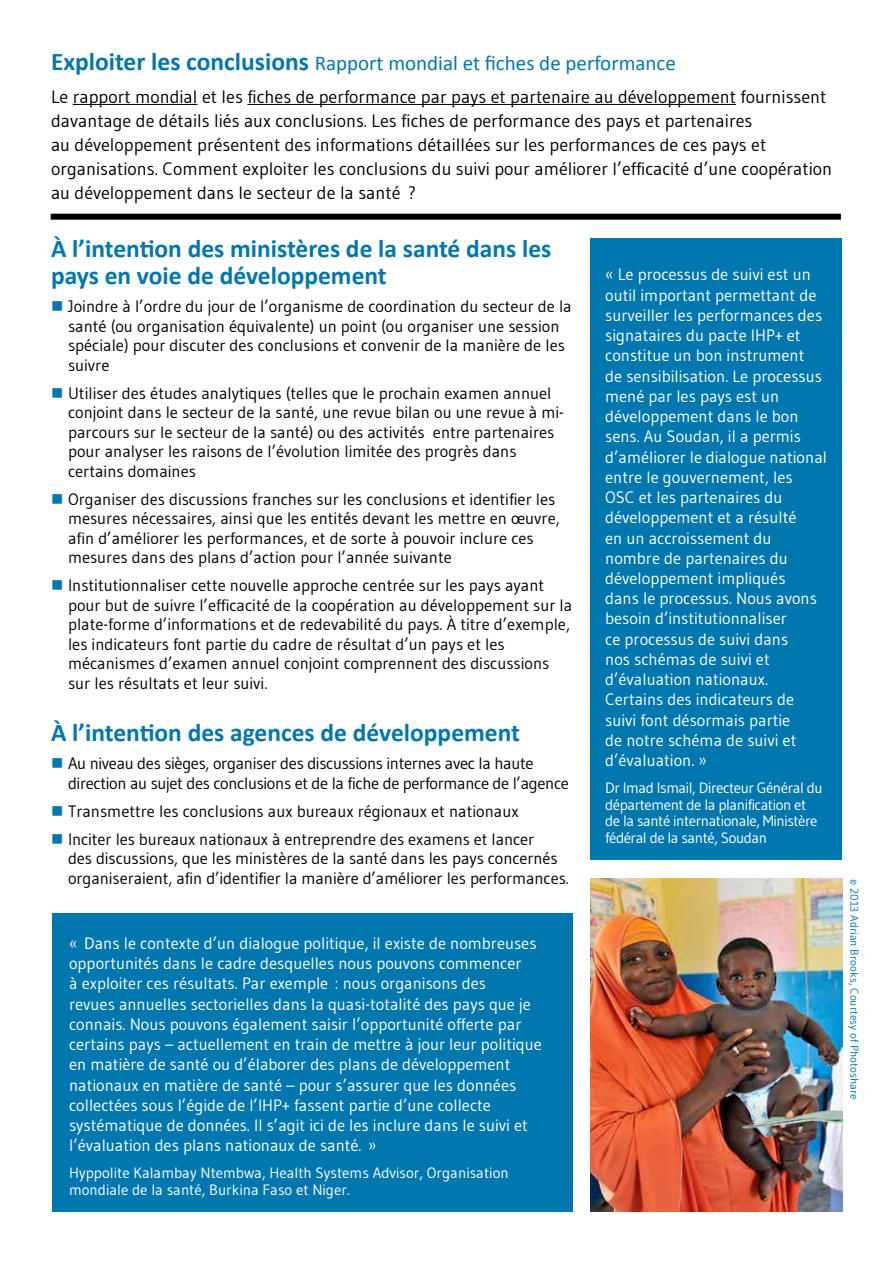
<style>
.page{position:relative;width:893px;height:1263px;background:#fff}
.page>*{position:absolute;margin:0;border:0;box-sizing:border-box;transform-origin:0 0}
.t1{font:700 25.5px/27px "Calibri";color:#0077af}
.t2{font:21px "Calibri";color:#0077af}
.t3{font:18px/24px "Gudea";color:#000}
.t4{font:16.5px/19.5px "Gudea";color:#000}
.t5{font:16.5px/20.2px "Gudea";color:#fff}
.t6{font:16.5px/19.5px "Gudea";letter-spacing:-.02em;color:#000}
.t7{font:15px/16.5px "Gudea";letter-spacing:-.03em;color:#fff}
.t8{font:15px/16.5px "Gudea";color:#fff}
.t9{font:11.25px "Gudea";color:#0077af}
.s1{font-weight:700;font-size:25.5px}
.s2{color:#0077af}
</style>
<div class="page">
<div style="left:51px;top:214px;width:790px;height:6px;background:#000"></div>
<hr style="left:73px;top:104px;width:125px;height:1px;background:#000">
<hr style="left:247px;top:104px;width:489px;height:1px;background:#000">
<div style="left:52px;top:913px;width:520px;height:299px;background:#0077af"></div>
<img style="left:590px;top:879px;width:252px;height:332px">
<div style="left:590px;top:238px;width:252px;height:622px;background:#0077af"></div>
<p class="t2" style="left:51px;top:50px;width:626px"><span class="s1">Exploiter les conclusions</span> Rapport mondial et fiches de performance</p>
<p class="t3" style="left:51px;top:84px;width:783px">Le rapport mondial et les fiches de performance par pays et partenaire au développement fournissent davantage de détails liés aux conclusions. Les fiches de performance des pays et partenaires<br>au développement présentent des informations détaillées sur les performances de ces pays et organisations. Comment exploiter les conclusions du suivi pour améliorer l’efficacité d’une coopération au développement dans le secteur de la santé ?</p>
<h1 class="t1" style="left:51px;top:235px;width:502px">À l’intention des ministères de la santé dans les pays en voie de développement</h1>
<p class="t4" style="left:68px;top:296px;width:505px;text-indent:-17px"><span class="s2">■</span> Joindre à l’ordre du jour de l’organisme de coordination du secteur de la santé (ou organisation équivalente) un point (ou organiser une session spéciale) pour discuter des conclusions et convenir de la manière de les suivre</p>
<p class="t4" style="left:68px;top:383px;width:497px;text-indent:-17px"><span class="s2">■</span> Utiliser des études analytiques (telles que le prochain examen annuel conjoint dans le secteur de la santé, une revue bilan ou une revue à mi&shy;parcours sur le secteur de la santé) ou des activités entre partenaires pour analyser les raisons de l’évolution limitée des progrès dans certains domaines</p>
<p class="t4" style="left:68px;top:489px;width:493px;text-indent:-17px"><span class="s2">■</span> Organiser des discussions franches sur les conclusions et identifier les mesures nécessaires, ainsi que les entités devant les mettre en œuvre, afin d’améliorer les performances, et de sorte à pouvoir inclure ces mesures dans des plans d’action pour l’année suivante</p>
<p class="t4" style="left:68px;top:575px;width:506px;text-indent:-17px"><span class="s2">■</span> Institutionnaliser cette nouvelle approche centrée sur les pays ayant pour but de suivre l’efficacité de la coopération au développement sur la plate-forme d’informations et de redevabilité du pays. À titre d’exemple, les indicateurs font partie du cadre de résultat d’un pays et les mécanismes d’examen annuel conjoint comprennent des discussions sur les résultats et leur suivi.</p>
<h1 class="t1" style="left:51px;top:719px;width:470px">À l’intention des agences de développement</h1>
<p class="t6" style="left:68px;top:753px;width:502px;text-indent:-17px"><span class="s2">■</span> Au niveau des sièges, organiser des discussions internes avec la haute direction au sujet des conclusions et de la fiche de performance de l’agence</p>
<p class="t4" style="left:51px;top:801px;width:469px"><span class="s2">■</span> Transmettre les conclusions aux bureaux régionaux et nationaux</p>
<p class="t4" style="left:68px;top:829px;width:502px;text-indent:-17px"><span class="s2">■</span> Inciter les bureaux nationaux à entreprendre des examens et lancer<br>des discussions, que les ministères de la santé dans les pays concernés organiseraient, afin d’identifier la manière d’améliorer les performances.</p>
<p class="t5" style="left:69px;top:933px;width:474px">« Dans le contexte d’un dialogue politique, il existe de nombreuses opportunités dans le cadre desquelles nous pouvons commencer<br>à exploiter ces résultats. Par exemple : nous organisons des<br>revues annuelles sectorielles dans la quasi-totalité des pays que je connais. Nous pouvons également saisir l’opportunité offerte par certains pays – actuellement en train de mettre à jour leur politique en matière de santé ou d’élaborer des plans de développement nationaux en matière de santé – pour s’assurer que les données collectées sous l’égide de l’IHP+ fassent partie d’une collecte systématique de données. Il s’agit ici de les inclure dans le suivi et l’évaluation des plans nationaux de santé. »</p>
<p class="t8" style="left:69px;top:1165px;width:441px">Hyppolite Kalambay Ntembwa, Health Systems Advisor, Organisation mondiale de la santé, Burkina Faso et Niger.</p>
<p class="t5" style="left:605px;top:264px;width:223px">« Le processus de suivi est un outil important permettant de surveiller les performances des signataires du pacte IHP+ et constitue un bon instrument<br>de sensibilisation. Le processus mené par les pays est un développement dans le bon sens. Au Soudan, il a permis d’améliorer le dialogue national entre le gouvernement, les<br>OSC et les partenaires du développement et a résulté<br>en un accroissement du nombre de partenaires du développement impliqués<br>dans le processus. Nous avons besoin d’institutionnaliser<br>ce processus de suivi dans<br>nos schémas de suivi et d’évaluation nationaux.<br>Certains des indicateurs de suivi font désormais partie<br>de notre schéma de suivi et d’évaluation. »</p>
<p class="t7" style="left:605px;top:780px;width:219px">Dr Imad Ismail, Directeur Général du département de la planification et de la santé internationale, Ministère fédéral de la santé, Soudan</p>
<p class="t9" style="left:861px;top:879px;width:222px;rotate:90deg">© 2013 Adrian Brooks, Courtesy of Photoshare</p>
</div>
